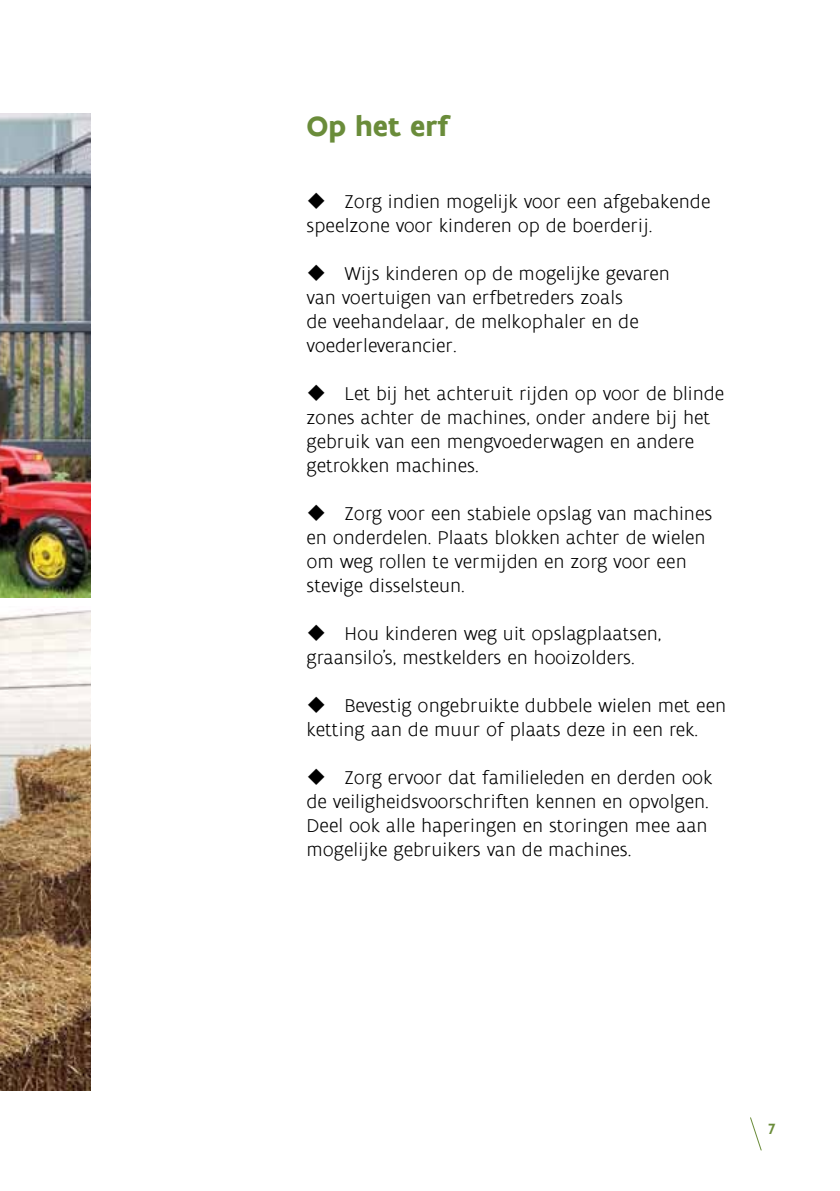
<style>
.page{position:relative;width:840px;height:1191px;background:#fff}
.page>*{position:absolute;margin:0;border:0;box-sizing:border-box;transform-origin:0 0}
.t1{font:700 30px "Flanders Art Sans";color:#6a8c3a}
.t2{font:300 20px/24px "Flanders Art Sans";color:#000}
.t3{font:500 16px "Flanders Art Sans";color:#6a8c3a}
</style>
<div class="page">
<svg style="left:750px;top:1117px;width:12px;height:34px"></svg>
<img style="left:0;top:609px;width:91px;height:481px">
<img style="left:0;top:113px;width:91px;height:484px">
<h1 class="t1" style="left:306px;top:107px;width:143px">Op het erf</h1>
<p class="t2" style="left:306px;top:190px;width:405px">◆ Zorg indien mogelijk voor een afgebakende speelzone voor kinderen op de boerderij.</p>
<p class="t2" style="left:306px;top:262px;width:364px">◆ Wijs kinderen op de mogelijke gevaren van voertuigen van erfbetreders zoals<br>de veehandelaar, de melkophaler en de voederleverancier.</p>
<p class="t2" style="left:306px;top:382px;width:419px">◆ Let bij het achteruit rijden op voor de blinde zones achter de machines, onder andere bij het gebruik van een mengvoederwagen en andere getrokken machines.</p>
<p class="t2" style="left:306px;top:502px;width:407px">◆ Zorg voor een stabiele opslag van machines en onderdelen. Plaats blokken achter de wielen om weg rollen te vermijden en zorg voor een stevige disselsteun.</p>
<p class="t2" style="left:306px;top:622px;width:356px">◆ Hou kinderen weg uit opslagplaatsen, graansilo’s, mestkelders en hooizolders.</p>
<p class="t2" style="left:306px;top:694px;width:421px">◆ Bevestig ongebruikte dubbele wielen met een ketting aan de muur of plaats deze in een rek.</p>
<p class="t2" style="left:306px;top:766px;width:407px">◆ Zorg ervoor dat familieleden en derden ook de veiligheidsvoorschriften kennen en opvolgen.<br>Deel ook alle haperingen en storingen mee aan mogelijke gebruikers van de machines.</p>
<p class="t3" style="left:768px;top:1118px;width:9px">7</p>
</div>
